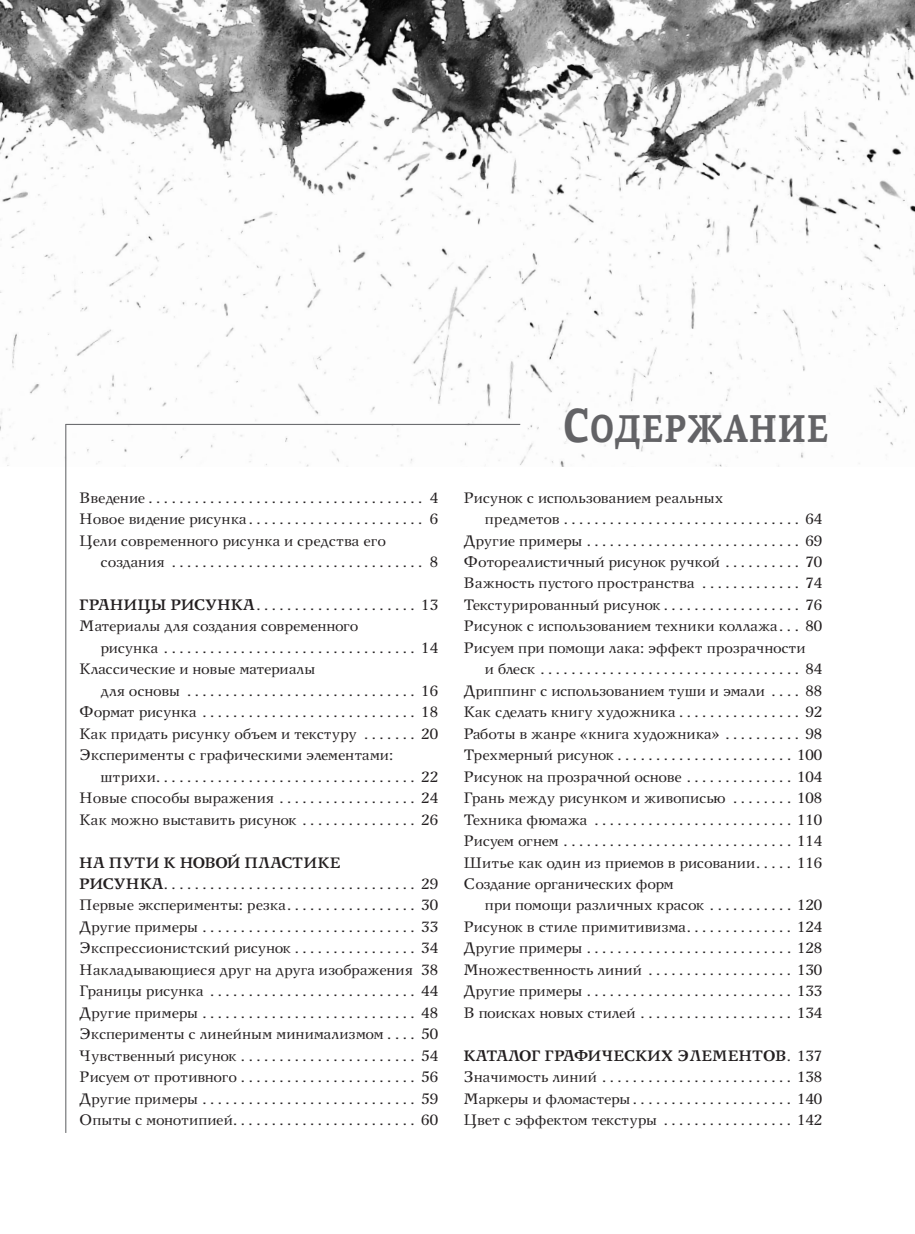
<style>
.page{position:relative;width:915px;height:1234px;background:#fff}
.page>*{position:absolute;margin:0;border:0;box-sizing:border-box;transform-origin:0 0}
.t1{font:700 39px "PF Centro Serif Pro";letter-spacing:.02em;color:#636366;scale:.85 1}
.t2{font:15px/21.5px "New Journal";color:#231f20;text-align:justify}
.t3{font:15px/21.5px "New Journal";letter-spacing:-.02em;color:#231f20}
.t4{font:15px "New Journal";letter-spacing:-.03em;color:#231f20}
.t5{font:15px "New Journal";letter-spacing:-.025em;color:#231f20}
.s1{font-weight:700}
.s2{font-size:48px}
</style>
<div class="page">
<img style="left:0;top:0;width:914px;height:466px">
<hr style="left:65px;top:424px;width:455px;height:1px;background:#6d6e71">
<hr style="left:65px;top:424px;width:1px;height:708px;background:#6d6e71">
<p class="t2" style="left:79px;top:488px;width:360px">Введение .................................... 4<br>Новое видение рисунка ....................... 6<br>Цели современного рисунка и средства его</p>
<p class="t2" style="left:100px;top:552px;width:339px">создания ................................. 8</p>
<p class="t2" style="left:79px;top:595px;width:360px"><span class="s1">ГРАНИЦЫ РИСУНКА</span> ..................... 13<br>Материалы для создания современного</p>
<p class="t3" style="left:79px;top:638px;width:360px;text-indent:21px">рисунка ................................. 14<br>Классические и новые материалы</p>
<p class="t2" style="left:79px;top:681px;width:360px;text-indent:21px">для основы .............................. 16<br>Формат рисунка ............................ 18<br>Как придать рисунку объем и текстуру . . . . . . . 20<br>Эксперименты с графическими элементами:</p>
<p class="t2" style="left:79px;top:767px;width:360px;text-indent:21px">штрихи .................................. 22<br>Новые способы выражения . . . . . . . . . . . . . . . . . . 24<br>Как можно выставить рисунок . . . . . . . . . . . . . . . 26</p>
<p class="t2" style="left:79px;top:852px;width:360px;text-align:left"><span class="s1">НА ПУТИ К НОВОЙ ПЛАСТИКЕ<br>РИСУНКА</span> ................................. 29<br>Первые эксперименты: резка . . . . . . . . . . . . . . . . . 30<br>Другие примеры ............................ 33<br>Экспрессионистский рисунок . . . . . . . . . . . . . . . . 34<br>Накладывающиеся друг на друга изображения 38<br>Границы рисунка ........................... 44<br>Другие примеры ............................ 48<br>Эксперименты с линейным минимализмом . . . . 50<br>Чувственный рисунок ....................... 54<br>Рисуем от противного ....................... 56<br>Другие примеры ............................ 59<br>Опыты с монотипией ........................ 60</p>
<h1 class="t1" style="left:562px;top:414px;width:314px"><span class="s2">С</span>ОДЕРЖАНИЕ</h1>
<p class="t2" style="left:463px;top:488px;width:261px">Рисунок с использованием реальных</p>
<p class="t2" style="left:484px;top:509px;width:339px">предметов ............................... 64</p>
<p class="t2" style="left:463px;top:531px;width:360px">Другие примеры ............................ 69</p>
<p class="t2" style="left:463px;top:552px;width:360px">Фотореалистичный рисунок ручкой . . . . . . . . . . 70</p>
<p class="t2" style="left:463px;top:574px;width:360px">Важность пустого пространства . . . . . . . . . . . . . 74</p>
<p class="t3" style="left:463px;top:595px;width:360px">Текстурированный рисунок . . . . . . . . . . . . . . . . . . 76</p>
<p class="t5" style="left:463px;top:620px;width:360px">Рисунок с использованием техники коллажа . . . 80</p>
<p class="t2" style="left:463px;top:638px;width:343px">Рисуем при помощи лака: эффект прозрачности</p>
<p class="t2" style="left:484px;top:659px;width:339px">и блеск .................................. 84</p>
<p class="t2" style="left:463px;top:681px;width:360px">Дриппинг с использованием туши и эмали . . . . 88</p>
<p class="t2" style="left:463px;top:702px;width:360px">Как сделать книгу художника . . . . . . . . . . . . . . . . 92</p>
<p class="t2" style="left:463px;top:724px;width:360px">Работы в жанре «книга художника» . . . . . . . . . . 98</p>
<p class="t3" style="left:463px;top:745px;width:360px">Трехмерный рисунок ....................... 100</p>
<p class="t3" style="left:463px;top:767px;width:360px">Рисунок на прозрачной основе . . . . . . . . . . . . . . 104</p>
<p class="t2" style="left:463px;top:788px;width:360px">Грань между рисунком и живописью . . . . . . . . 108</p>
<p class="t2" style="left:463px;top:810px;width:360px">Техника фюмажа .......................... 110</p>
<p class="t4" style="left:463px;top:835px;width:360px">Рисуем огнем .............................. 114</p>
<p class="t2" style="left:463px;top:852px;width:360px">Шитье как один из приемов в рисовании . . . . . 116</p>
<p class="t4" style="left:463px;top:877px;width:212px">Создание органических форм</p>
<p class="t2" style="left:484px;top:895px;width:339px">при помощи различных красок . . . . . . . . . . . 120</p>
<p class="t2" style="left:463px;top:917px;width:360px">Рисунок в стиле примитивизма . . . . . . . . . . . . . . 124</p>
<p class="t2" style="left:463px;top:938px;width:360px">Другие примеры ........................... 128</p>
<p class="t2" style="left:463px;top:960px;width:360px">Множественность линий . . . . . . . . . . . . . . . . . . . 130</p>
<p class="t2" style="left:463px;top:981px;width:360px">Другие примеры ........................... 133</p>
<p class="t2" style="left:463px;top:1003px;width:360px">В поисках новых стилей .................... 134</p>
<p class="t2" style="left:463px;top:1046px;width:360px"><span class="s1">КАТАЛОГ ГРАФИЧЕСКИХ ЭЛЕМЕНТОВ</span> . 137<br>Значимость линий ......................... 138<br>Маркеры и фломастеры ..................... 140<br>Цвет с эффектом текстуры . . . . . . . . . . . . . . . . . 142</p>
</div>
